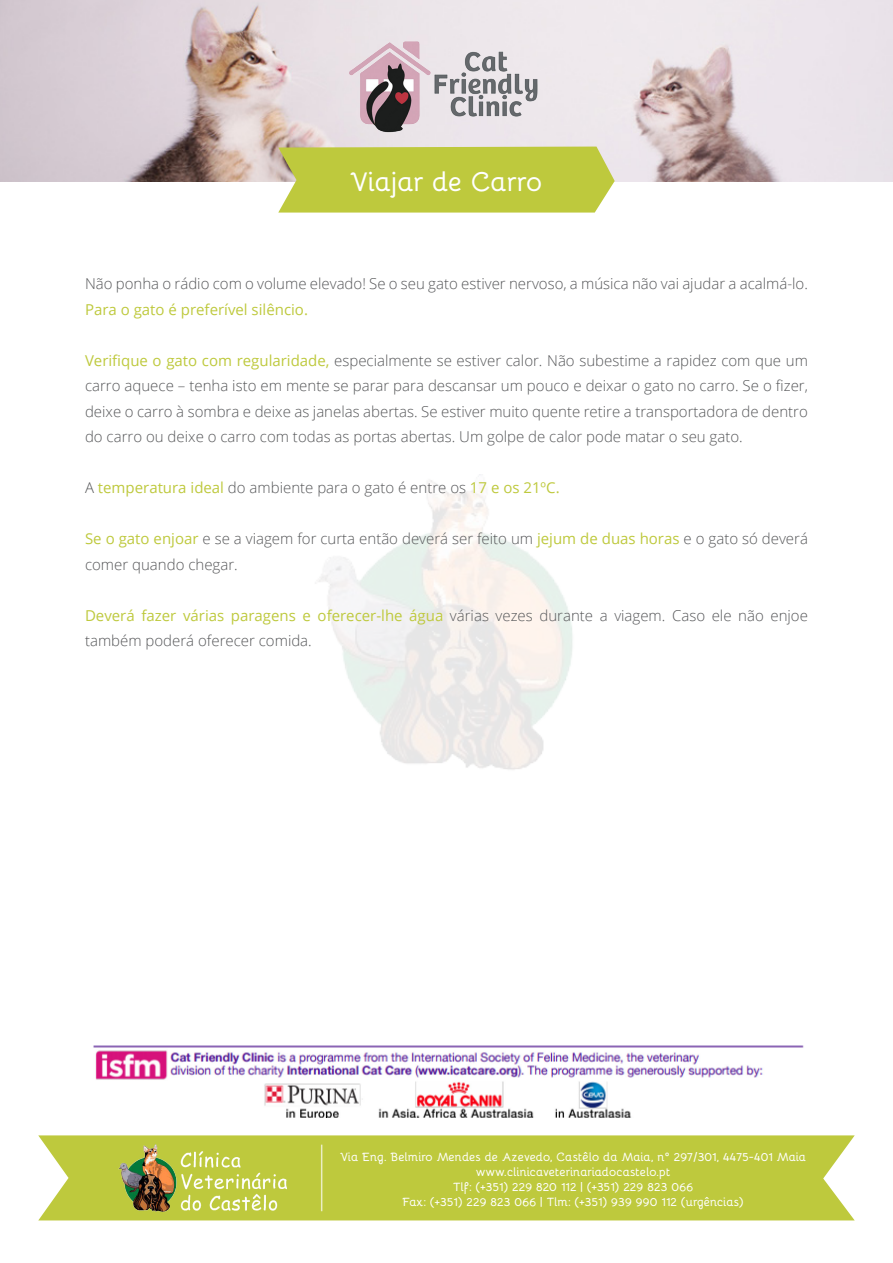
<style>
.page{position:relative;width:893px;height:1263px;background:#fff}
.page>*{position:absolute;margin:0;border:0;box-sizing:border-box;transform-origin:0 0}
.t1{font:700 27px "Bellota";letter-spacing:-.025em;color:#fff}
.texto{font:300 15px/25.5px "Open Sans";color:#57585a}
.t2{font:700 12px/15px "Bellota";color:#fff;text-align:center}
.s1{font-weight:400;color:#bec93d}
</style>
<div class="page">
<img style="left:0;top:0;width:893px;height:181px">
<img style="left:341px;top:7px;width:211px;height:140px">
<img style="left:93px;top:1045px;width:711px;height:72px">
<div style="left:38px;top:1135px;width:817px;height:85px;background:#bec93d"></div>
<img style="left:119px;top:1145px;width:167px;height:66px">
<hr style="left:321px;top:1145px;width:1px;height:66px;background:#fff">
<svg style="left:278px;top:147px;width:337px;height:66px;background:#c0ca48"></svg>
<h1 class="t1" style="left:350px;top:161px;width:194px">Viajar de Carro</h1>
<p class="texto" style="left:85px;top:270px;width:724px">Não ponha o rádio com o volume elevado! Se o seu gato estiver nervoso, a música não vai ajudar a acalmá-lo.<br><span class="s1">Para o gato é preferível silêncio.</span></p>
<p class="texto" style="left:85px;top:347px;width:724px;text-align:justify"><span class="s1">Verifique o gato com regularidade,</span> especialmente se estiver calor. Não subestime a rapidez com que um carro aquece – tenha isto em mente se parar para descansar um pouco e deixar o gato no carro. Se o fizer, deixe o carro à sombra e deixe as janelas abertas. Se estiver muito quente retire a transportadora de dentro do carro ou deixe o carro com todas as portas abertas. Um golpe de calor pode matar o seu gato.</p>
<p class="texto" style="left:85px;top:474px;width:476px">A <span class="s1">temperatura ideal</span> do ambiente para o gato é entre os <span class="s1">17 e os 21ºC.</span></p>
<p class="texto" style="left:85px;top:525px;width:724px"><span class="s1">Se o gato enjoar</span> e se a viagem for curta então deverá ser feito um <span class="s1">jejum de duas horas</span> e o gato só deverá comer quando chegar.</p>
<p class="texto" style="left:85px;top:602px;width:724px"><span class="s1">Deverá fazer várias paragens e oferecer-lhe água</span> várias vezes durante a viagem. Caso ele não enjoe também poderá oferecer comida.</p>
<p class="t2" style="left:340px;top:1148px;width:468px">Via Eng. Belmiro Mendes de Azevedo, Castêlo da Maia, nº 297/301, 4475-401 Maia www.clinicaveterinariadocastelo.pt<br>Tlf: (+351) 229 820 112 | (+351) 229 823 066<br>Fax: (+351) 229 823 066 | Tlm: (+351) 939 990 112 (urgências)</p>
</div>
